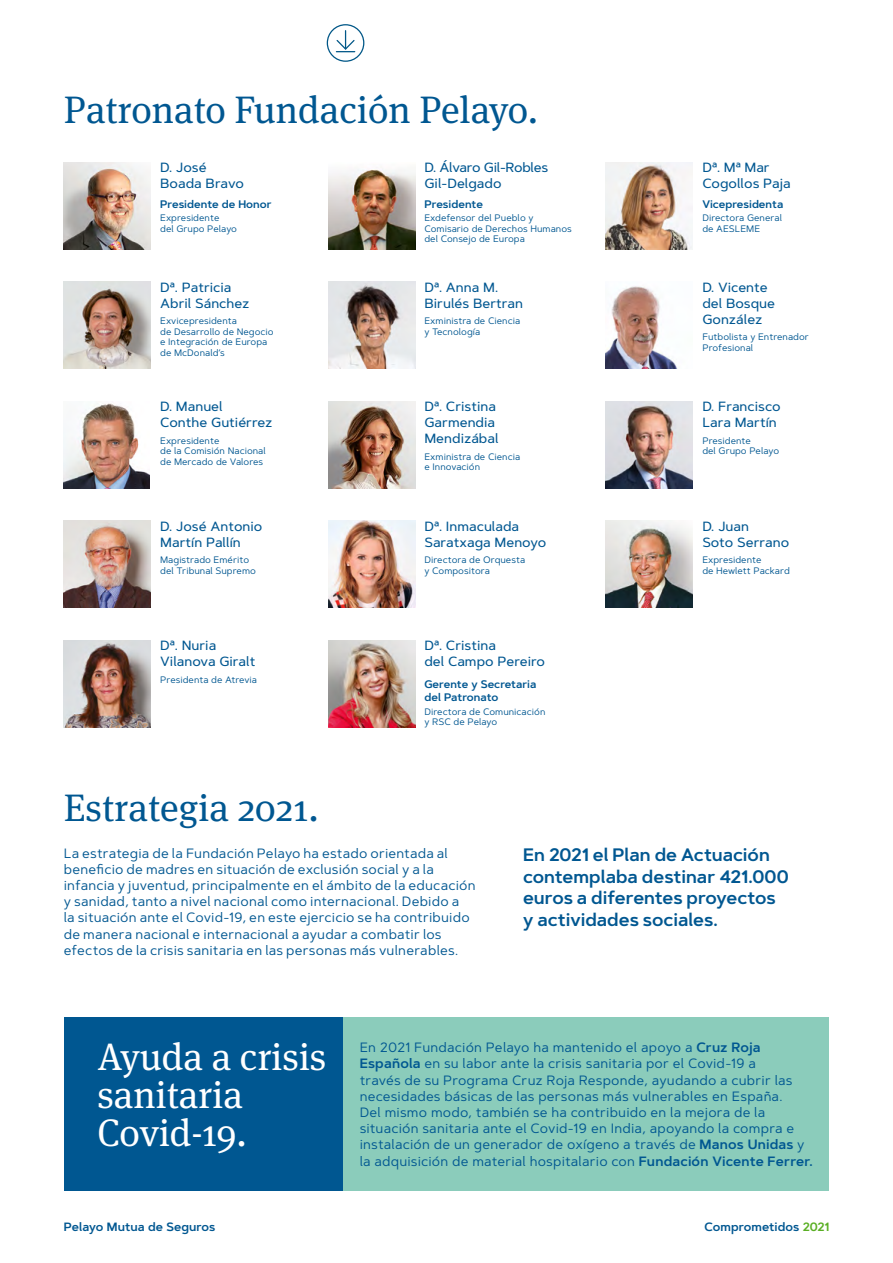
<style>
.page{position:relative;width:893px;height:1263px;background:#fff}
.page>*{position:absolute;margin:0;border:0;box-sizing:border-box;transform-origin:0 0}
.t1{font:38.25px "Meta Serif Pro";color:#005791}
.t2{font:38.25px/38.2px "Meta Serif Pro";color:#fff}
.t3{font:600 18px/21.6px "Artegra Sans";color:#005791}
.t4{font:13.5px/16.2px "Artegra Sans";letter-spacing:.01em;color:#005791}
.t5{font:500 13.35px/16px "Artegra Sans";color:#005791}
.t6{font:500 13.35px/16px "Artegra Sans";letter-spacing:-.02em;color:#005791}
.t7{font:600 12px "Artegra Sans";letter-spacing:.005em;color:#005791}
.t8{font:600 10.95px/13px "Artegra Sans";color:#005791}
.t9{font:9.3px/10.5px "Artegra Sans";color:#005791}
.s1{font-weight:600}
.s2{color:#5aaf24}
</style>
<div class="page">
<img style="left:64px;top:640px;width:87px;height:87px">
<img style="left:328px;top:640px;width:87px;height:87px">
<img style="left:606px;top:521px;width:87px;height:87px">
<img style="left:328px;top:521px;width:87px;height:87px">
<img style="left:64px;top:521px;width:87px;height:87px">
<img style="left:606px;top:401px;width:87px;height:87px">
<img style="left:64px;top:403px;width:86px;height:85px">
<img style="left:328px;top:401px;width:87px;height:87px">
<img style="left:606px;top:286px;width:72px;height:83px">
<img style="left:328px;top:282px;width:87px;height:87px">
<img style="left:64px;top:282px;width:87px;height:87px">
<img style="left:606px;top:162px;width:87px;height:87px">
<img style="left:328px;top:169px;width:87px;height:80px">
<img style="left:64px;top:162px;width:87px;height:87px">
<div style="left:343px;top:1017px;width:486px;height:174px;background:#8bccbb"></div>
<div style="left:64px;top:1017px;width:279px;height:174px;background:#005791"></div>
<svg style="left:326px;top:24px;width:39px;height:38px"></svg>
<h1 class="t1" style="left:64px;top:82px;width:476px">Patronato Fundación Pelayo.</h1>
<p class="t5" style="left:160px;top:159px;width:85px">D. José<br>Boada Bravo</p>
<p class="t8" style="left:160px;top:198px;width:113px">Presidente de Honor</p>
<p class="t9" style="left:160px;top:212px;width:78px">Expresidente<br>del Grupo Pelayo</p>
<p class="t5" style="left:160px;top:279px;width:91px">Dª. Patricia<br>Abril Sánchez</p>
<p class="t9" style="left:160px;top:315px;width:115px">Exvicepresidenta<br>de Desarrollo de Negocio e Integración de Europa de McDonald’s</p>
<p class="t5" style="left:160px;top:398px;width:114px">D. Manuel<br>Conthe Gutiérrez</p>
<p class="t9" style="left:160px;top:435px;width:107px">Expresidente<br>de la Comisión Nacional de Mercado de Valores</p>
<p class="t5" style="left:160px;top:518px;width:104px">D. José Antonio<br>Martín Pallín</p>
<p class="t9" style="left:160px;top:554px;width:97px">Magistrado Emérito del Tribunal Supremo</p>
<p class="t5" style="left:160px;top:637px;width:97px">Dª. Nuria<br>Vilanova Giralt</p>
<p class="t9" style="left:160px;top:674px;width:98px">Presidenta de Atrevia</p>
<h1 class="t1" style="left:64px;top:780px;width:257px">Estrategia 2021.</h1>
<p class="t6" style="left:424px;top:159px;width:125px">D. Álvaro Gil-Robles<br>Gil-Delgado</p>
<p class="t8" style="left:424px;top:198px;width:60px">Presidente</p>
<p class="t9" style="left:424px;top:212px;width:149px">Exdefensor del Pueblo y<br>Comisario de Derechos Humanos del Consejo de Europa</p>
<p class="t5" style="left:424px;top:279px;width:100px">Dª. Anna M.<br>Birulés Bertran</p>
<p class="t9" style="left:424px;top:315px;width:97px">Exministra de Ciencia y Tecnología</p>
<p class="t5" style="left:424px;top:398px;width:76px">Dª. Cristina<br>Garmendia<br>Mendizábal</p>
<p class="t9" style="left:424px;top:451px;width:97px">Exministra de Ciencia e Innovación</p>
<p class="t5" style="left:424px;top:518px;width:123px">Dª. Inmaculada<br>Saratxaga Menoyo</p>
<p class="t9" style="left:424px;top:554px;width:102px">Directora de Orquesta y Compositora</p>
<p class="t5" style="left:424px;top:637px;width:122px">Dª. Cristina<br>del Campo Pereiro</p>
<p class="t8" style="left:424px;top:678px;width:113px">Gerente y Secretaria del Patronato</p>
<p class="t9" style="left:424px;top:706px;width:123px">Directora de Comunicación y RSC de Pelayo</p>
<p class="t5" style="left:702px;top:159px;width:90px">Dª. Mª Mar<br>Cogollos Paja</p>
<p class="t8" style="left:702px;top:198px;width:82px">Vicepresidenta</p>
<p class="t9" style="left:702px;top:212px;width:81px">Directora General de AESLEME</p>
<p class="t5" style="left:702px;top:279px;width:74px">D. Vicente del Bosque<br>González</p>
<p class="t9" style="left:702px;top:331px;width:108px">Futbolista y Entrenador<br>Profesional</p>
<p class="t5" style="left:702px;top:398px;width:80px">D. Francisco<br>Lara Martín</p>
<p class="t9" style="left:702px;top:435px;width:78px">Presidente<br>del Grupo Pelayo</p>
<p class="t5" style="left:702px;top:518px;width:88px">D. Juan<br>Soto Serrano</p>
<p class="t9" style="left:702px;top:554px;width:89px">Expresidente<br>de Hewlett Packard</p>
<p class="t4" style="left:64px;top:844px;width:413px">La estrategia de la Fundación Pelayo ha estado orientada al beneficio de madres en situación de exclusión social y a la infancia y juventud, principalmente en el ámbito de la educación y sanidad, tanto a nivel nacional como internacional. Debido a<br>la situación ante el Covid-19, en este ejercicio se ha contribuido de manera nacional e internacional a ayudar a combatir los efectos de la crisis sanitaria en las personas más vulnerables.</p>
<h2 class="t3" style="left:523px;top:844px;width:267px">En 2021 el Plan de Actuación contemplaba destinar 421.000 euros a diferentes proyectos y actividades sociales.</h2>
<h1 class="t2" style="left:97px;top:1035px;width:231px">Ayuda a crisis sanitaria<br>Covid-19.</h1>
<p class="t4" style="left:360px;top:1039px;width:455px">En 2021 Fundación Pelayo ha mantenido el apoyo a <span class="s1">Cruz Roja Española</span> en su labor ante la crisis sanitaria por el Covid-19 a<br>través de su Programa Cruz Roja Responde, ayudando a cubrir las necesidades básicas de las personas más vulnerables en España.<br>Del mismo modo, también se ha contribuido en la mejora de la situación sanitaria ante el Covid-19 en India, apoyando la compra e instalación de un generador de oxígeno a través de <span class="s1">Manos Unidas</span> y la adquisición de material hospitalario con <span class="s1">Fundación Vicente Ferrer.</span></p>
<p class="t7" style="left:64px;top:1218px;width:153px">Pelayo Mutua de Seguros</p>
<p class="t7" style="left:705px;top:1218px;width:126px">Comprometidos <span class="s2">2021</span></p>
</div>
